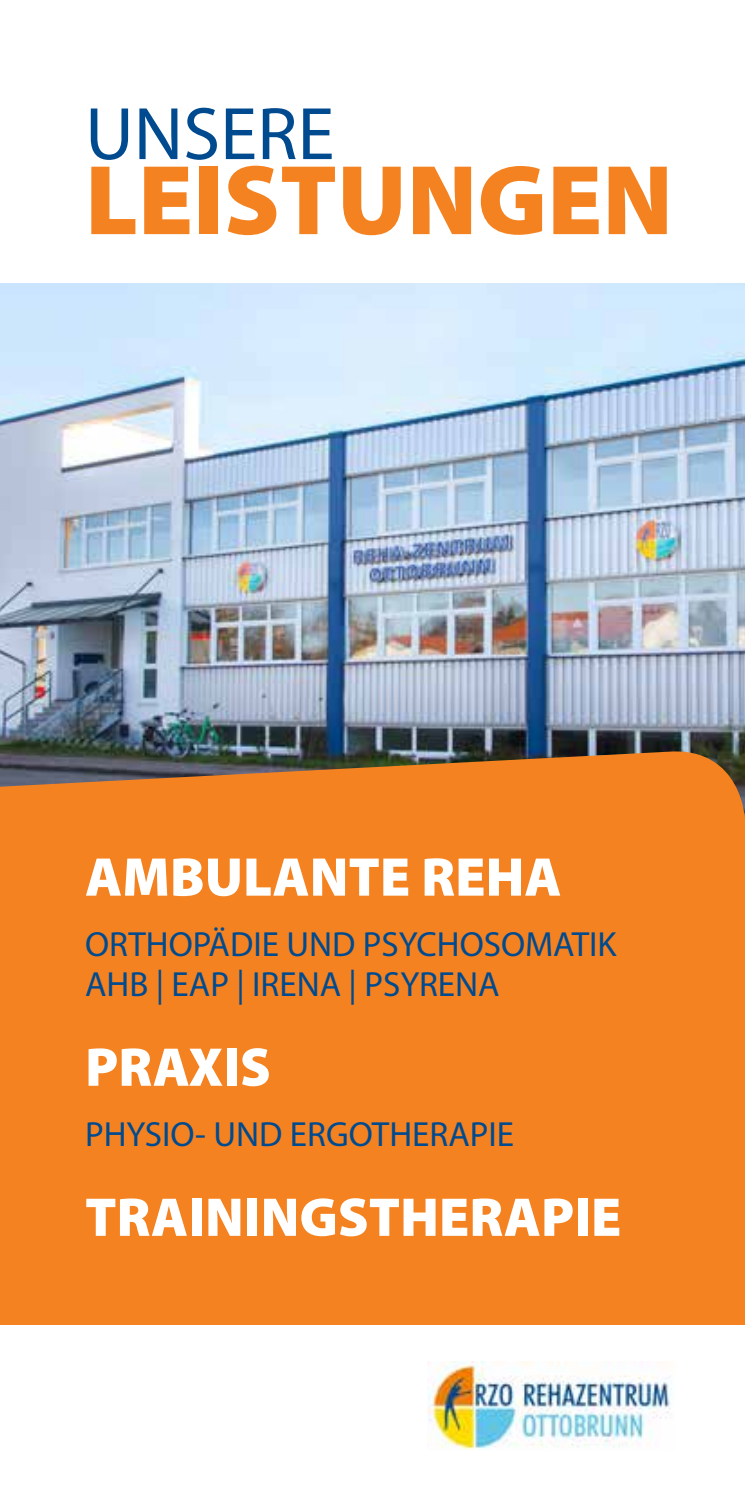
<style>
.page{position:relative;width:745px;height:1489px;background:#fff}
.page>*{position:absolute;margin:0;border:0;box-sizing:border-box;transform-origin:0 0}
.t1{font:900 100px "Myriad Pro";color:#f58220}
.t2{font:75px "Myriad Pro";color:#004a8f}
.t3{font:900 55px "Myriad Pro";color:#fff}
.t4{font:35px/40px "Myriad Pro";color:#004a8f}
</style>
<div class="page">
<img style="left:0;top:283px;width:744px;height:464px">
<div style="left:0;top:747px;width:744px;height:578px;background:#f58220"></div>
<img style="left:427px;top:1361px;width:245px;height:89px">
<h2 class="t2" style="left:85px;top:88px;width:251px">UNSERE</h2>
<h1 class="t1" style="left:85px;top:144px;width:589px">LEISTUNGEN</h1>
<h3 class="t3" style="left:85px;top:845px;width:477px">AMBULANTE REHA</h3>
<p class="t4" style="left:85px;top:923px;width:532px">ORTHOPÄDIE UND PSYCHOSOMATIK<br>AHB | EAP | IRENA | PSYRENA</p>
<h3 class="t3" style="left:85px;top:1035px;width:187px">PRAXIS</h3>
<p class="t4" style="left:85px;top:1113px;width:430px">PHYSIO- UND ERGOTHERAPIE</p>
<h3 class="t3" style="left:85px;top:1185px;width:537px">TRAININGSTHERAPIE</h3>
</div>
